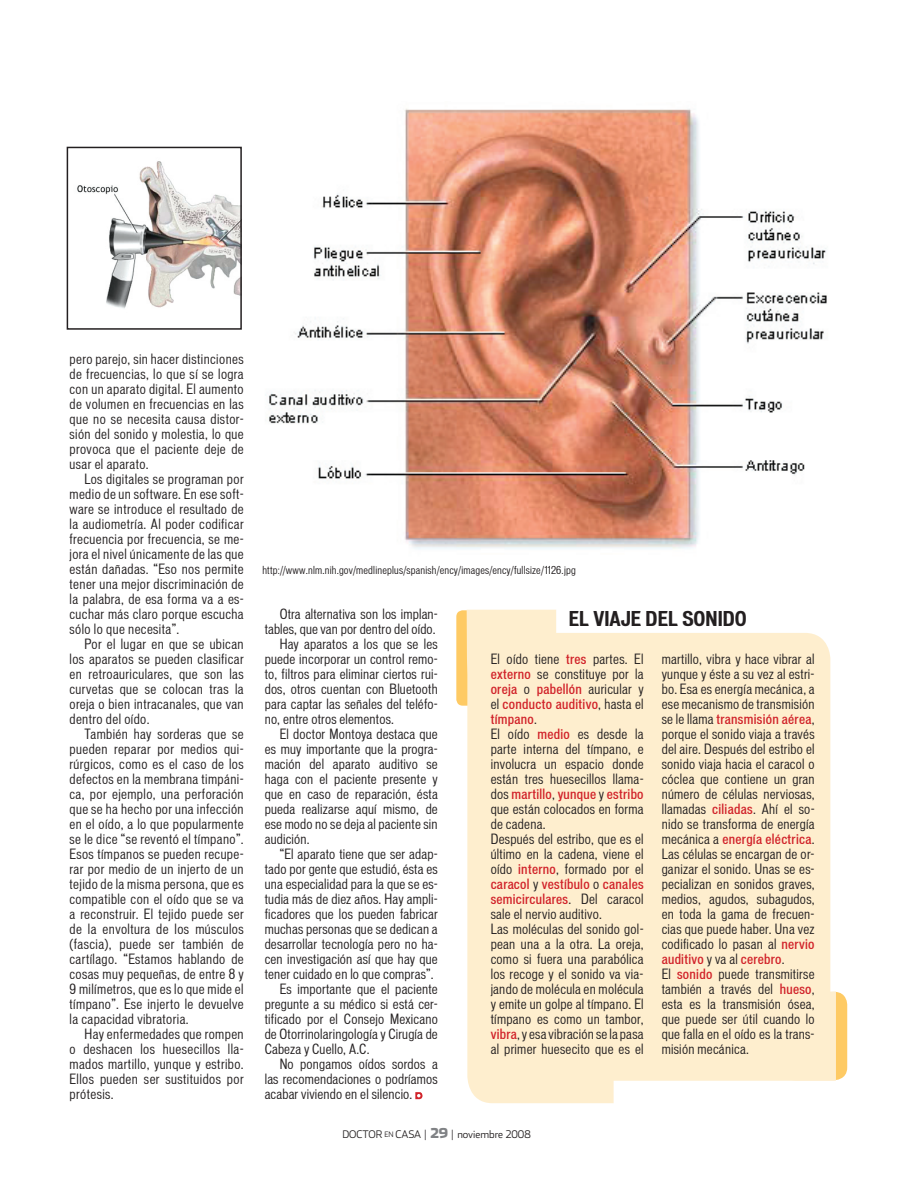
<style>
.page{position:relative;width:919px;height:1191px;background:#fff}
.page>*{position:absolute;margin:0;border:0;box-sizing:border-box;transform-origin:0 0}
.t1{font:700 condensed 19.5px "Vonnes";color:#231f20}
.t2{font:condensed 13.5px/15px "Vonnes";letter-spacing:.02em;color:#231f20;text-align:justify}
.t3{font:condensed 10.5px "Vonnes";letter-spacing:.02em;color:#231f20}
.t4{font:300 10.5px "Dispatch Sans";color:#231f20}
.s1{font-weight:500;color:#d1232a}
.s2{font-size:7.5px}
.s3{font-weight:900;font-size:13.5px;color:#808285}
</style>
<div class="page">
<svg style="left:415px;top:1092px;width:7px;height:7px"></svg>
<div style="left:456px;top:610px;width:28px;height:95px;background:#feca64;border-radius:6px"></div>
<div style="left:782px;top:991px;width:65px;height:89px;background:#feca64;border-radius:13px"></div>
<svg style="left:466px;top:609px;width:369px;height:494px;fill:#feeece"></svg>
<img style="left:265px;top:108px;width:562px;height:441px">
<img style="left:77px;top:161px;width:162px;height:148px">
<div style="left:67px;top:147px;width:175px;height:183px;border:2px solid #231f20"></div>
<div style="left:719px;top:543px;width:148px;height:42px;background:#fff"></div>
<p class="t2" style="left:70px;top:351px;width:176px">pero parejo, sin hacer distinciones de frecuencias, lo que sí se logra con un aparato digital. El aumento de volumen en frecuencias en las que no se necesita causa distor&shy;sión del sonido y molestia, lo que provoca que el paciente deje de usar el aparato.</p>
<p class="t2" style="left:70px;top:471px;width:176px;text-indent:15px">Los digitales se programan por medio de un software. En ese soft&shy;ware se introduce el resultado de la audiometría. Al poder codificar frecuencia por frecuencia, se me&shy;jora el nivel únicamente de las que están dañadas. “Eso nos permite tener una mejor discriminación de la palabra, de esa forma va a es&shy;cuchar más claro porque escucha sólo lo que necesita”.</p>
<p class="t2" style="left:70px;top:636px;width:176px;text-indent:15px">Por el lugar en que se ubican los aparatos se pueden clasificar en retroauriculares, que son las curvetas que se colocan tras la oreja o bien intracanales, que van dentro del oído.</p>
<p class="t2" style="left:70px;top:726px;width:176px;text-indent:15px">También hay sorderas que se pueden reparar por medios qui&shy;rúrgicos, como es el caso de los defectos en la membrana timpáni&shy;ca, por ejemplo, una perforación que se ha hecho por una infección en el oído, a lo que popularmente se le dice “se reventó el tímpano”.<br>Esos tímpanos se pueden recupe&shy;rar por medio de un injerto de un tejido de la misma persona, que es compatible con el oído que se va a reconstruir. El tejido puede ser de la envoltura de los músculos (fascia), puede ser también de cartílago. “Estamos hablando de cosas muy pequeñas, de entre 8 y 9 milímetros, que es lo que mide el tímpano”. Ese injerto le devuelve la capacidad vibratoria.</p>
<p class="t2" style="left:70px;top:1026px;width:176px;text-indent:15px">Hay enfermedades que rompen o deshacen los huesecillos lla&shy;mados martillo, yunque y estribo.<br>Ellos pueden ser sustituidos por prótesis.</p>
<p class="t3" style="left:262px;top:564px;width:315px">http://www.nlm.nih.gov/medlineplus/spanish/ency/images/ency/fullsize/1126.jpg</p>
<p class="t2" style="left:280px;top:606px;width:159px">Otra alternativa son los implan-</p>
<p class="t2" style="left:265px;top:621px;width:172px">tables, que van por dentro del oído.</p>
<p class="t2" style="left:280px;top:636px;width:159px">Hay aparatos a los que se les</p>
<p class="t2" style="left:265px;top:651px;width:174px">puede incorporar un control remo-</p>
<p class="t2" style="left:265px;top:666px;width:174px">to, filtros para eliminar ciertos rui-</p>
<p class="t2" style="left:265px;top:681px;width:174px">dos, otros cuentan con Bluetooth</p>
<p class="t2" style="left:265px;top:696px;width:174px">para captar las señales del teléfo-</p>
<p class="t2" style="left:265px;top:711px;width:131px">no, entre otros elementos.</p>
<p class="t2" style="left:280px;top:726px;width:159px">El doctor Montoya destaca que</p>
<p class="t2" style="left:265px;top:741px;width:174px">es muy importante que la progra-</p>
<p class="t2" style="left:265px;top:756px;width:174px">mación del aparato auditivo se</p>
<p class="t2" style="left:265px;top:771px;width:174px">haga con el paciente presente y</p>
<p class="t2" style="left:265px;top:786px;width:174px">que en caso de reparación, ésta</p>
<p class="t2" style="left:265px;top:801px;width:174px">pueda realizarse aquí mismo, de</p>
<p class="t2" style="left:265px;top:816px;width:174px">ese modo no se deja al paciente sin</p>
<p class="t2" style="left:265px;top:831px;width:46px">audición.</p>
<p class="t2" style="left:280px;top:846px;width:159px">“El aparato tiene que ser adap-</p>
<p class="t2" style="left:265px;top:861px;width:174px">tado por gente que estudió, ésta es</p>
<p class="t2" style="left:265px;top:876px;width:174px">una especialidad para la que se es-</p>
<p class="t2" style="left:265px;top:891px;width:174px">tudia más de diez años. Hay ampli-</p>
<p class="t2" style="left:265px;top:906px;width:174px">ficadores que los pueden fabricar</p>
<p class="t2" style="left:265px;top:921px;width:174px">muchas personas que se dedican a</p>
<p class="t2" style="left:265px;top:936px;width:174px">desarrollar tecnología pero no ha-</p>
<p class="t2" style="left:265px;top:951px;width:174px">cen investigación así que hay que</p>
<p class="t2" style="left:265px;top:966px;width:170px">tener cuidado en lo que compras”.</p>
<p class="t2" style="left:280px;top:981px;width:159px">Es importante que el paciente</p>
<p class="t2" style="left:265px;top:996px;width:174px">pregunte a su médico si está cer-</p>
<p class="t2" style="left:265px;top:1011px;width:174px">tificado por el Consejo Mexicano</p>
<p class="t2" style="left:265px;top:1026px;width:174px">de Otorrinolaringología y Cirugía de</p>
<p class="t2" style="left:265px;top:1041px;width:106px">Cabeza y Cuello, A.C.</p>
<p class="t2" style="left:280px;top:1056px;width:159px">No pongamos oídos sordos a</p>
<p class="t2" style="left:265px;top:1071px;width:174px">las recomendaciones o podríamos</p>
<p class="t2" style="left:265px;top:1086px;width:149px">acabar viviendo en el silencio.</p>
<h1 class="t1" style="left:568px;top:608px;width:179px">EL VIAJE DEL SONIDO</h1>
<p class="t2" style="left:490px;top:651px;width:154px;text-align:left">El oído tiene <span class="s1">tres</span> partes. El <span class="s1">externo</span> se constituye por la <span class="s1">oreja</span> o <span class="s1">pabellón</span> auricular y el <span class="s1">conducto auditivo</span>, hasta el <span class="s1">tímpano</span>.<br>El oído <span class="s1">medio</span> es desde la parte interna del tímpano, e involucra un espacio donde están tres huesecillos llama&shy;dos <span class="s1">martillo</span>, <span class="s1">yunque</span> y <span class="s1">estribo </span>que están colocados en forma de cadena.<br>Después del estribo, que es el último en la cadena, viene el oído <span class="s1">interno</span>, formado por el <span class="s1">caracol</span> y <span class="s1">vestíbulo</span> o <span class="s1">canales semicirculares</span>. Del caracol sale el nervio auditivo.<br>Las moléculas del sonido gol&shy;pean una a la otra. La oreja, como si fuera una parabólica los recoge y el sonido va via&shy;jando de molécula en molécula y emite un golpe al tímpano. El tímpano es como un tambor, <span class="s1">vibra</span>, y esa vibración se la pasa al primer huesecito que es el</p>
<p class="t2" style="left:661px;top:651px;width:154px;text-align:left">martillo, vibra y hace vibrar al yunque y éste a su vez al estri&shy;bo. Esa es energía mecánica, a ese mecanismo de transmisión se le llama <span class="s1">transmisión aérea</span>, porque el sonido viaja a través del aire. Después del estribo el sonido viaja hacia el caracol o cóclea que contiene un gran número de células nerviosas, llamadas <span class="s1">ciliadas</span>. Ahí el so&shy;nido se transforma de energía mecánica a <span class="s1">energía eléctrica</span>.<br>Las células se encargan de or&shy;ganizar el sonido. Unas se es&shy;pecializan en sonidos graves, medios, agudos, subagudos, en toda la gama de frecuen&shy;cias que puede haber. Una vez codificado lo pasan al <span class="s1">nervio auditivo</span> y va al <span class="s1">cerebro</span>.<br>El <span class="s1">sonido</span> puede transmitirse también a través del <span class="s1">hueso</span>, esta es la transmisión ósea, que puede ser útil cuando lo que falla en el oído es la trans&shy;misión mecánica.</p>
<p class="t4" style="left:342px;top:1128px;width:190px">DOCTOR <span class="s2">EN</span> CASA | <span class="s3">29</span> | noviembre 2008</p>
</div>
